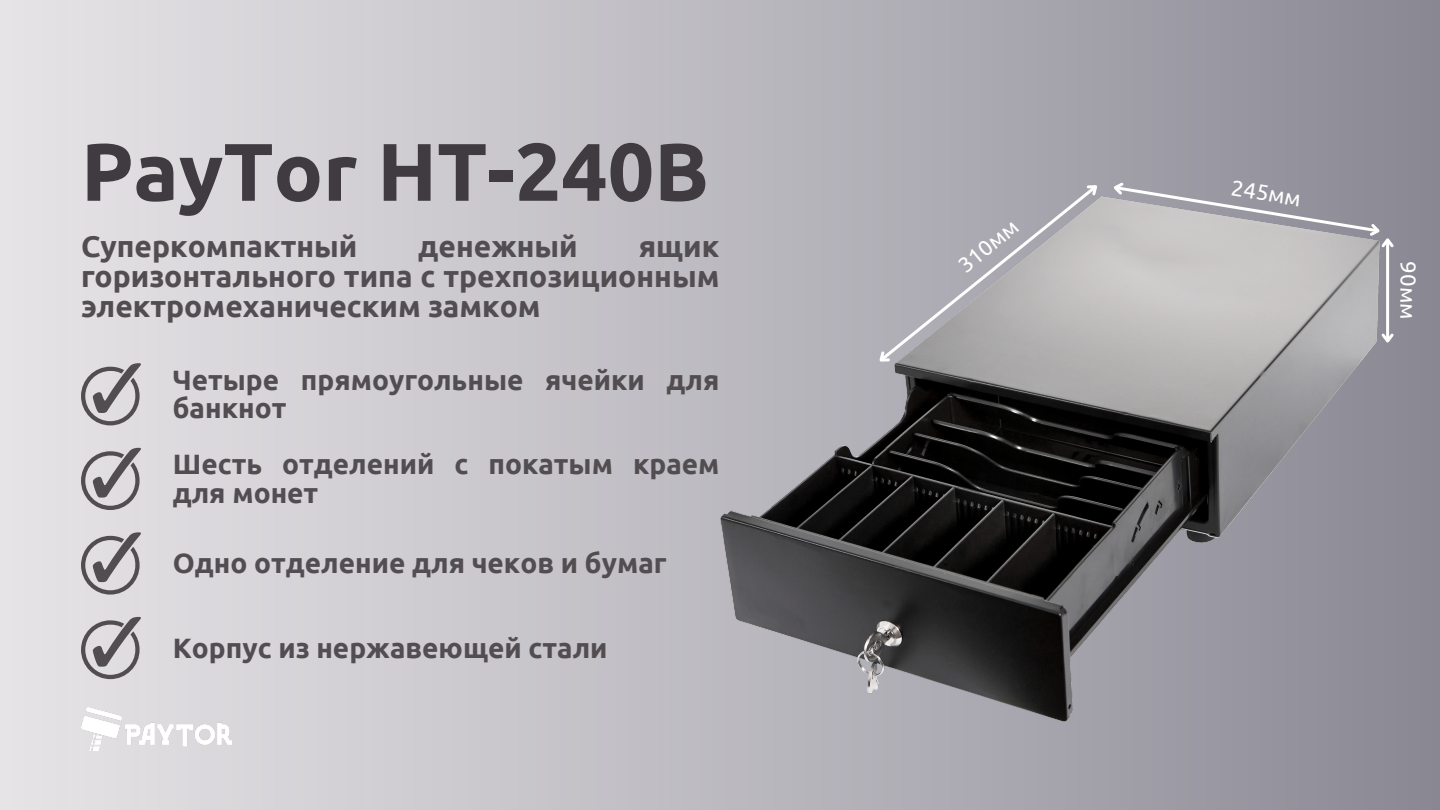
<style>
.page{position:relative;width:1440px;height:810px;background:#fff}
.page>*{position:absolute;margin:0;border:0;box-sizing:border-box;transform-origin:0 0}
.t1{font:700 81.7px "Ubuntu";color:#403b40}
.t2{font:700 30px/30px "Ubuntu";color:#524d51;text-align:justify}
.t3{font:700 28px/28.5px "Ubuntu";color:#524d51}
.t4{font:22.4px "Ubuntu";color:#fff}
</style>
<div class="page">
<div style="left:0;top:0;width:1437px;height:810px;background:linear-gradient(to right,#e9e7e9,#8c8a95)"></div>
<img style="left:720px;top:197px;width:660px;height:525px">
<img style="left:81px;top:707px;width:151px;height:44px">
<svg style="left:872px;top:177px;width:524px;height:193px;background:#b4b2b6"></svg>
<svg style="left:81px;top:363px;width:60px;height:62px;background:#afacaf"></svg>
<svg style="left:81px;top:448px;width:60px;height:62px;background:#afacaf"></svg>
<svg style="left:81px;top:532px;width:60px;height:63px;background:#b0acb0"></svg>
<svg style="left:81px;top:617px;width:60px;height:62px;background:#afacaf"></svg>
<h1 class="t1" style="left:81px;top:125px;width:630px">PayTor HT-240B</h1>
<p class="t2" style="left:81px;top:231px;width:278px">Суперкомпактный</p>
<p class="t2" style="left:418px;top:231px;width:161px">денежный</p>
<p class="t2" style="left:81px;top:231px;width:640px;text-indent:558px">ящик горизонтального типа с трехпозиционным электромеханическим замком</p>
<p class="t3" style="left:173px;top:365px;width:548px">Четыре прямоугольные ячейки для банкнот</p>
<p class="t3" style="left:173px;top:450px;width:548px">Шесть отделений с покатым краем для монет</p>
<p class="t3" style="left:173px;top:548px;width:495px">Одно отделение для чеков и бумаг</p>
<p class="t3" style="left:173px;top:633px;width:436px">Корпус из нержавеющей стали</p>
<p class="t4" style="left:953px;top:259px;width:72px;rotate:-40deg">310мм</p>
<p class="t4" style="left:1233px;top:174px;width:72px;rotate:9deg">245мм</p>
<p class="t4" style="left:1421px;top:261px;width:59px;rotate:90deg">90мм</p>
</div>
